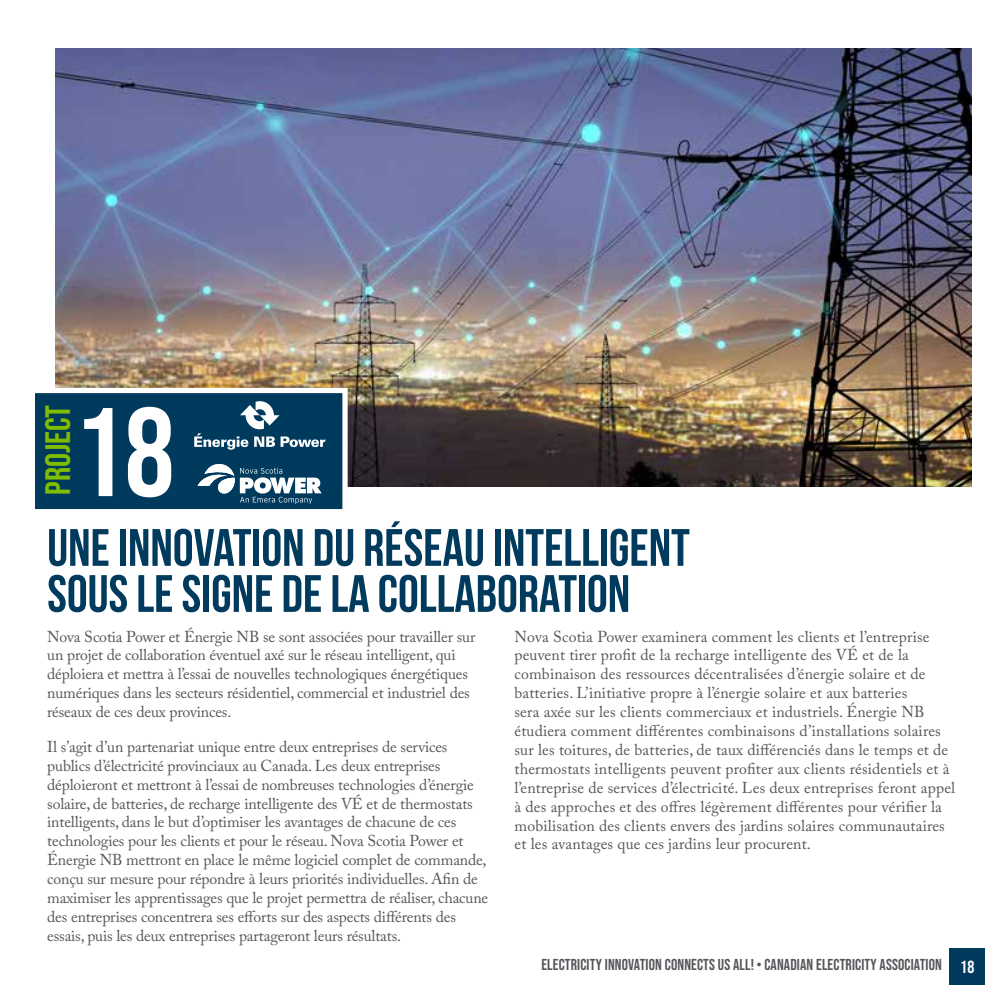
<style>
.page{position:relative;width:1008px;height:1008px;background:#fff}
.page>*{position:absolute;margin:0;border:0;box-sizing:border-box;transform-origin:0 0}
.t1{font:125.83px "Bebas Neue";color:#fff}
.t2{font:700 52.5px/46px "Bebas Neue";color:#003a5d}
.t3{font:35.18px "Bebas Neue";color:#80bc00}
.t4{font:15.75px/18.9px "Adobe Caslon Pro";letter-spacing:-.01em;color:#54565a}
.t5{font:15.75px/18.9px "Adobe Caslon Pro";letter-spacing:.01em;color:#54565a}
.t6{font:15.75px "Bebas Neue";letter-spacing:.01em;color:#54565a}
.s1{font-size:17.5px;color:#fff}
</style>
<div class="page">
<div style="left:950px;top:949px;width:35px;height:36px;background:#003a5d"></div>
<img style="left:55px;top:48px;width:916px;height:439px">
<svg style="left:55px;top:385px;width:295px;height:102px"></svg>
<svg style="left:35px;top:390px;width:310px;height:120px;background:#1e5170"></svg>
<h3 class="t3" style="left:38px;top:495px;width:92px;rotate:-90deg">PROJECT</h3>
<h1 class="t1" style="left:74px;top:381px;width:102px">18</h1>
<h2 class="t2" style="left:47px;top:524px;width:644px">UNE INNOVATION DU RÉSEAU INTELLIGENT<br>SOUS LE SIGNE DE LA COLLABORATION</h2>
<p class="t4" style="left:47px;top:627px;width:430px">Nova Scotia Power et Énergie NB se sont associées pour travailler sur un projet de collaboration éventuel axé sur le réseau intelligent, qui déploiera et mettra à l’essai de nouvelles technologiques énergétiques numériques dans les secteurs résidentiel, commercial et industriel des réseaux de ces deux provinces.</p>
<p class="t4" style="left:47px;top:737px;width:443px">Il s’agit d’un partenariat unique entre deux entreprises de services publics d’électricité provinciaux au Canada. Les deux entreprises déploieront et mettront à l’essai de nombreuses technologies d’énergie solaire, de batteries, de recharge intelligente des VÉ et de thermostats intelligents, dans le but d’optimiser les avantages de chacune de ces technologies pour les clients et pour le réseau. Nova Scotia Power et Énergie NB mettront en place le même logiciel complet de commande, conçu sur mesure pour répondre à leurs priorités individuelles. Afin de maximiser les apprentissages que le projet permettra de réaliser, chacune des entreprises concentrera ses efforts sur des aspects différents des essais, puis les deux entreprises partageront leurs résultats.</p>
<p class="t5" style="left:515px;top:627px;width:442px">Nova Scotia Power examinera comment les clients et l’entreprise peuvent tirer profit de la recharge intelligente des VÉ et de la combinaison des ressources décentralisées d’énergie solaire et de batteries. L’initiative propre à l’énergie solaire et aux batteries<br>sera axée sur les clients commerciaux et industriels. Énergie NB étudiera comment différentes combinaisons d’installations solaires sur les toitures, de batteries, de taux différenciés dans le temps et de thermostats intelligents peuvent profiter aux clients résidentiels et à l’entreprise de services d’électricité. Les deux entreprises feront appel à des approches et des offres légèrement différentes pour vérifier la mobilisation des clients envers des jardins solaires communautaires et les avantages que ces jardins leur procurent.</p>
<p class="t6" style="left:541px;top:956px;width:435px">ELECTRICITY INNOVATION CONNECTS US ALL! • CANADIAN ELECTRICITY ASSOCIATION <span class="s1">18</span></p>
</div>
